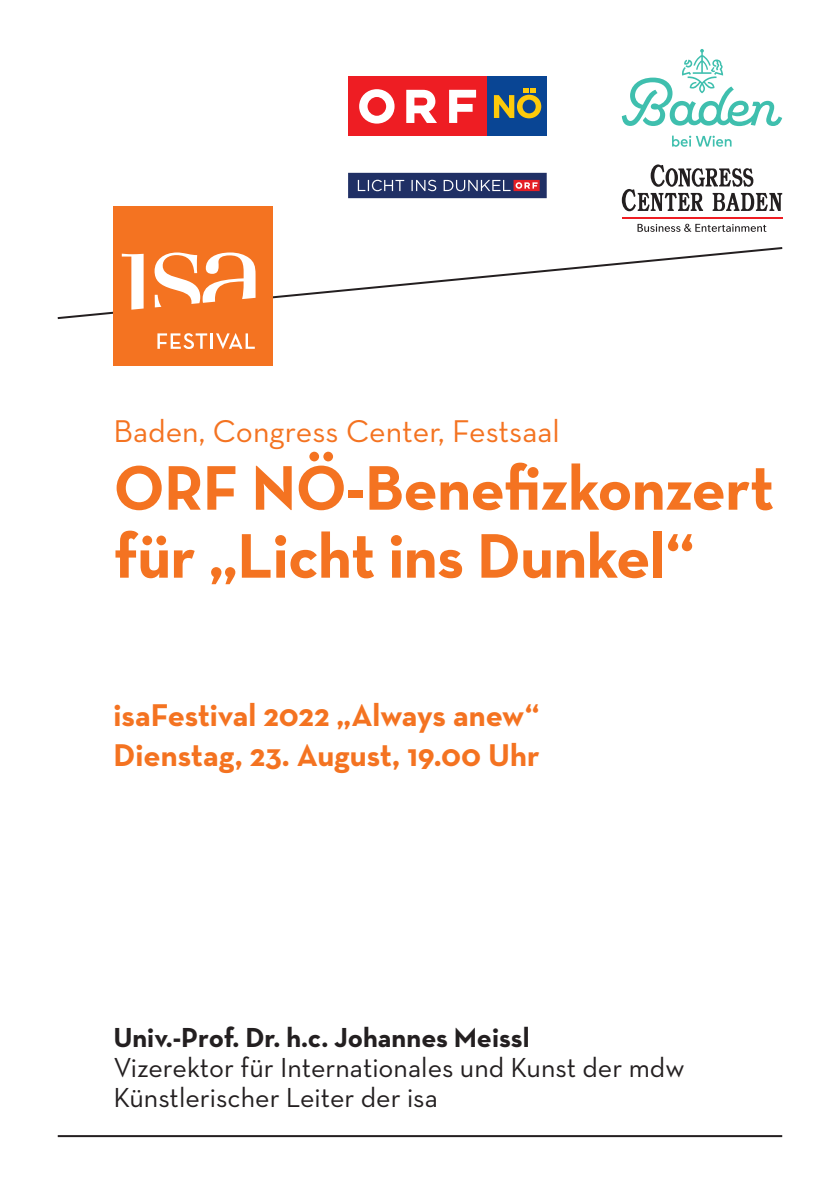
<style>
.page{position:relative;width:840px;height:1191px;background:#fff}
.page>*{position:absolute;margin:0;border:0;box-sizing:border-box;transform-origin:0 0}
.t1{font:700 64px/68px "Neutraface Text";letter-spacing:-.01em;color:#f47321}
.t2{font:700 32px/40px "Neutraface Text";color:#f47321}
.t3{font:32px "Neutraface Text";color:#f47321}
.t4{font:28px/30px "Neutraface Text";color:#231f20}
.t5{font:700 28px "Neutraface Text";color:#231f20}
</style>
<div class="page">
<hr style="left:58px;top:1135px;width:723px;height:2px;background:#231f20">
<svg style="left:57px;top:247px;width:726px;height:73px"></svg>
<div style="left:113px;top:207px;width:160px;height:159px;background:#f47321"></div>
<svg style="left:154px;top:252px;width:101px;height:55px"></svg>
<svg style="left:122px;top:254px;width:21px;height:56px"></svg>
<svg style="left:157px;top:333px;width:50px;height:16px"></svg>
<hr style="left:210px;top:333px;width:3px;height:16px;background:#fff">
<svg style="left:216px;top:333px;width:39px;height:16px"></svg>
<div style="left:348px;top:77px;width:139px;height:59px;background:#ee1d23"></div>
<svg style="left:359px;top:89px;width:117px;height:35px"></svg>
<div style="left:487px;top:77px;width:59px;height:59px;background:#094594"></div>
<svg style="left:493px;top:88px;width:48px;height:30px"></svg>
<svg style="left:621px;top:49px;width:160px;height:77px"></svg>
<svg style="left:672px;top:136px;width:59px;height:11px"></svg>
<div style="left:348px;top:173px;width:198px;height:25px;background:#203065"></div>
<svg style="left:537px;top:180px;width:2px;height:11px"></svg>
<svg style="left:357px;top:180px;width:180px;height:11px"></svg>
<hr style="left:621px;top:217px;width:160px;height:1px;background:#ee1d23">
<svg style="left:637px;top:224px;width:129px;height:8px"></svg>
<svg style="left:621px;top:164px;width:160px;height:47px"></svg>
<p class="t3" style="left:113px;top:411px;width:447px">Baden, Congress Center, Festsaal</p>
<h1 class="t1" style="left:113px;top:453px;width:662px">ORF NÖ-Benefizkonzert für „Licht ins Dunkel“</h1>
<p class="t2" style="left:113px;top:694px;width:427px">isaFestival 2022 „Always anew“<br>Dienstag, 23. August, 19.00 Uhr</p>
<p class="t5" style="left:113px;top:1019px;width:417px">Univ.-Prof. Dr. h.c. Johannes Meissl</p>
<p class="t4" style="left:113px;top:1052px;width:572px">Vizerektor für Internationales und Kunst der mdw<br>Künstlerischer Leiter der isa</p>
</div>
